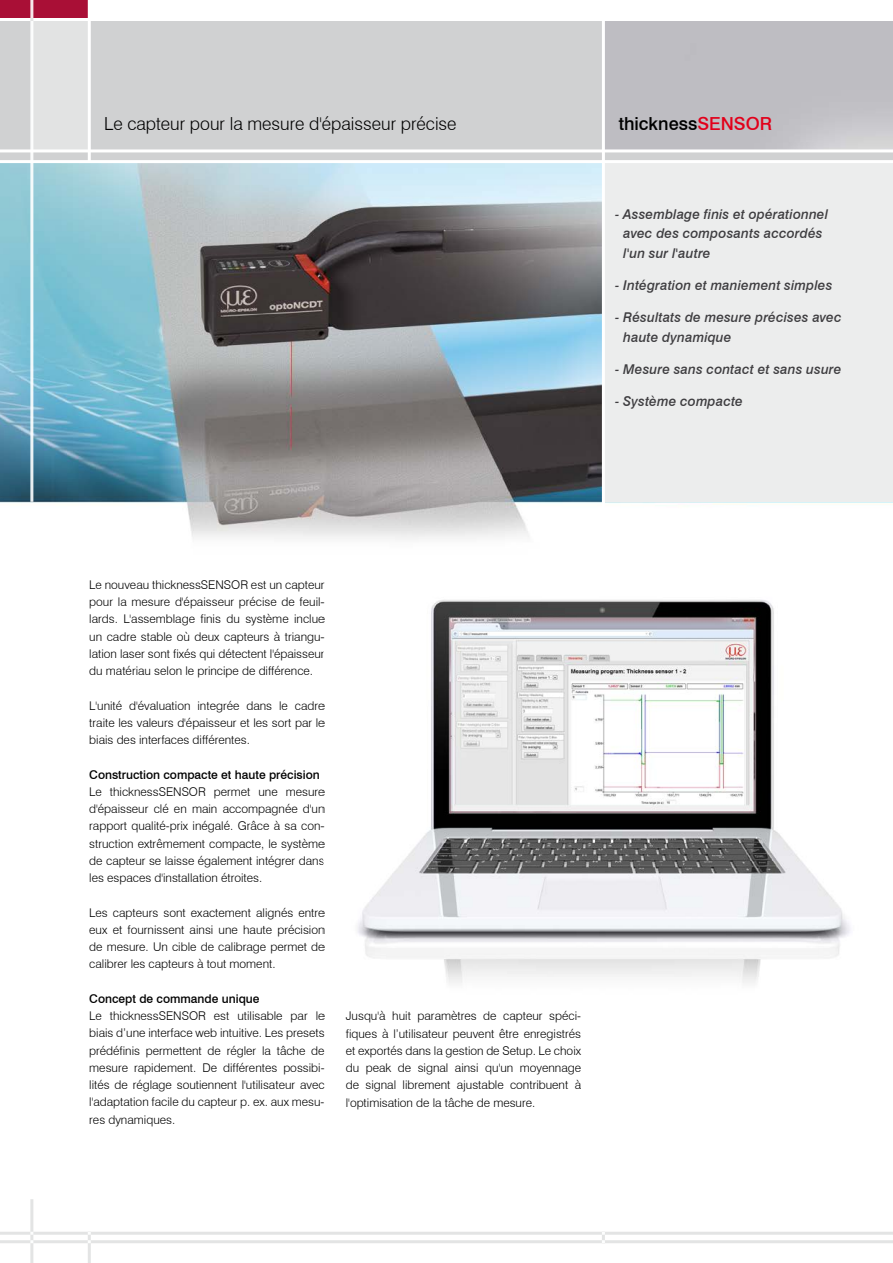
<style>
.page{position:relative;width:893px;height:1263px;background:#fff}
.page>*{position:absolute;margin:0;border:0;box-sizing:border-box;transform-origin:0 0}
.t1{font:300 18px "Swiss 721 BT";color:#000}
.t2{font:500 18px "Swiss 721 BT";color:#000}
.t3{font:italic 500 13.5px/19.5px "Swiss 721 BT";letter-spacing:.01em;color:#3e3d40}
.t4{font:300 12px/17.2px "Swiss 721 BT";color:#000;text-align:justify}
.t5{font:500 12px "Swiss 721 BT";color:#000}
.s1{color:#e2001a}
</style>
<div class="page">
<img style="left:0;top:163px;width:893px;height:377px">
<div style="left:602px;top:162px;width:291px;height:340px;background:#eceded"></div>
<div style="left:0;top:21px;width:893px;height:141px;background:linear-gradient(to right,#d5d7d6,#c1c0c5)"></div>
<div style="left:32px;top:21px;width:57px;height:130px;background:#e2e3e3"></div>
<div style="left:0;top:0;width:89px;height:18px;background:#a90f36"></div>
<hr style="left:88px;top:0;width:3px;height:163px;background:#fff">
<hr style="left:602px;top:17px;width:3px;height:492px;background:#fff">
<hr style="left:0;top:149px;width:893px;height:3px;background:#fff">
<hr style="left:0;top:160px;width:893px;height:3px;background:#fff">
<hr style="left:0;top:1240px;width:893px;height:3px;background:#e3e4e4">
<hr style="left:30px;top:0;width:3px;height:502px;background:#e3e4e4">
<hr style="left:0;top:1232px;width:893px;height:3px;background:#e3e4e4">
<hr style="left:30px;top:1199px;width:3px;height:64px;background:#e3e4e4">
<hr style="left:88px;top:1232px;width:3px;height:31px;background:#e3e4e4">
<svg style="left:602px;top:1232px;width:3px;height:11px"></svg>
<img style="left:357px;top:600px;width:493px;height:383px">
<h1 class="t1" style="left:104px;top:113px;width:354px">Le capteur pour la mesure d'épaisseur précise</h1>
<h1 class="t2" style="left:619px;top:113px;width:155px">thickness<span class="s1">SENSOR</span></h1>
<p class="t3" style="left:623px;top:204px;width:206px;text-indent:-8px">- Assemblage finis et opérationnel avec des composants accordés l'un sur l'autre</p>
<p class="t3" style="left:615px;top:275px;width:219px">- Intégration et maniement simples</p>
<p class="t3" style="left:623px;top:307px;width:220px;text-indent:-8px">- Résultats de mesure précises avec haute dynamique</p>
<p class="t3" style="left:615px;top:359px;width:228px">- Mesure sans contact et sans usure</p>
<p class="t3" style="left:615px;top:391px;width:129px">- Système compacte</p>
<p class="t4" style="left:89px;top:576px;width:237px">Le nouveau thicknessSENSOR est un capteur pour la mesure d'épaisseur précise de feuil&shy;lards. L'assemblage finis du système inclue un cadre stable où deux capteurs à triangu&shy;lation laser sont fixés qui détectent l'épaisseur du matériau selon le principe de différence.</p>
<p class="t4" style="left:89px;top:697px;width:237px">L'unité d'évaluation integrée dans le cadre traite les valeurs d'épaisseur et les sort par le biais des interfaces différentes.</p>
<p class="t5" style="left:89px;top:767px;width:232px">Construction compacte et haute précision</p>
<p class="t4" style="left:89px;top:783px;width:237px">Le thicknessSENSOR permet une mesure d'épaisseur clé en main accompagnée d'un rapport qualité-prix inégalé. Grâce à sa con&shy;struction extrêmement compacte, le système de capteur se laisse également intégrer dans les espaces d'installation étroites.</p>
<p class="t4" style="left:89px;top:904px;width:237px">Les capteurs sont exactement alignés entre eux et fournissent ainsi une haute précision de mesure. Un cible de calibrage permet de calibrer les capteurs à tout moment.</p>
<p class="t5" style="left:89px;top:991px;width:172px">Concept de commande unique</p>
<p class="t4" style="left:89px;top:1007px;width:237px">Le thicknessSENSOR est utilisable par le biais d’une interface web intuitive. Les presets prédéfinis permettent de régler la tâche de mesure rapidement. De différentes possibi&shy;lités de réglage soutiennent l'utilisateur avec l'adaptation facile du capteur p. ex. aux mesu&shy;res dynamiques.</p>
<p class="t4" style="left:346px;top:1007px;width:237px">Jusqu'à huit paramètres de capteur spéci&shy;fiques à l’utilisateur peuvent être enregistrés et exportés dans la gestion de Setup. Le choix du peak de signal ainsi qu'un moyennage de signal librement ajustable contribuent à l'optimisation de la tâche de mesure.</p>
</div>
